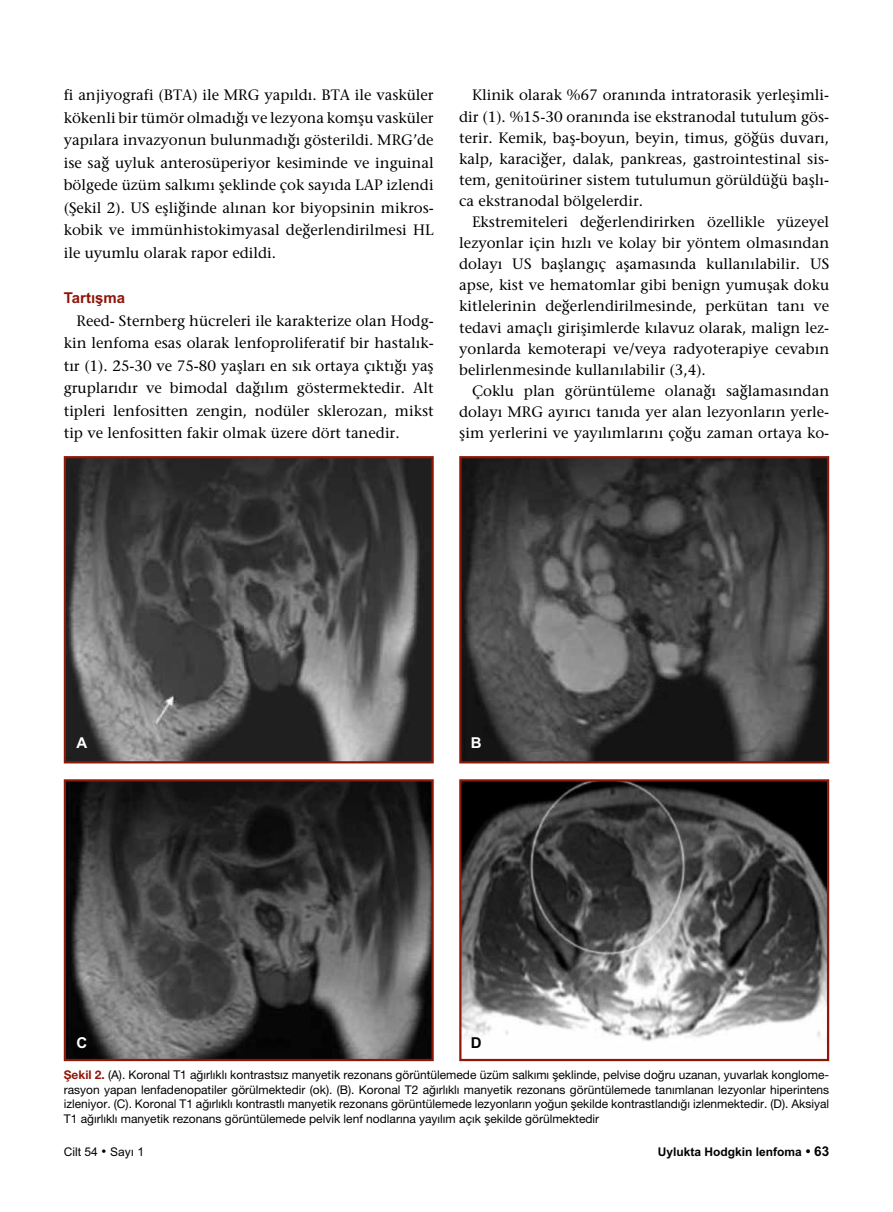
<style>
.page{position:relative;width:893px;height:1212px;background:#fff}
.page>*{position:absolute;margin:0;border:0;box-sizing:border-box;transform-origin:0 0}
.t1{font:500 15px/22.5px "ITC Stone Serif";color:#000;text-align:justify}
.t2{font:700 15px "Arial";color:#8f1709}
.t3{font:700 15px "Arial";color:#fff}
.t4{font:700 15px "Arial";color:#000}
.t5{font:12px/14.4px "Helvetica Neu Roman";color:#000;text-align:justify}
.t6{font:700 12px "Arial";color:#000}
.t7{font:12px "Arial";color:#000}
.s1{font-family:"Helvetica Neu";font-weight:700;color:#8f1709}
.s2{font-size:13.8px}
.s3{font-size:13.5px}
</style>
<div class="page">
<img style="left:67px;top:459px;width:364px;height:301px">
<div style="left:64px;top:456px;width:370px;height:307px;border:2px solid #8f1709"></div>
<img style="left:462px;top:459px;width:364px;height:301px">
<div style="left:459px;top:456px;width:370px;height:307px;border:2px solid #8f1709"></div>
<img style="left:67px;top:782px;width:364px;height:276px">
<div style="left:64px;top:779px;width:370px;height:282px;border:2px solid #8f1709"></div>
<img style="left:462px;top:782px;width:364px;height:260px">
<div style="left:459px;top:779px;width:370px;height:282px;border:2px solid #8f1709"></div>
<p class="t1" style="left:64px;top:84px;width:371px">fi anjiyografi (BTA) ile MRG yapıldı. BTA ile vasküler kökenli bir tümör olmadığı ve lezyona komşu vasküler yapılara invazyonun bulunmadığı gösterildi. MRG’de ise sağ uyluk anterosüperiyor kesiminde ve inguinal bölgede üzüm salkımı şeklinde çok sayıda LAP izlendi (Şekil 2). US eşliğinde alınan kor biyopsinin mikros&shy;kobik ve immünhistokimyasal değerlendirilmesi HL ile uyumlu olarak rapor edildi.</p>
<p class="t2" style="left:64px;top:289px;width:63px">Tartışma</p>
<p class="t1" style="left:77px;top:309px;width:359px">Reed- Sternberg hücreleri ile karakterize olan Hodg-</p>
<p class="t1" style="left:64px;top:331px;width:371px">kin lenfoma esas olarak lenfoproliferatif bir hastalık-</p>
<p class="t1" style="left:64px;top:354px;width:371px">tır (1). 25-30 ve 75-80 yaşları en sık ortaya çıktığı yaş</p>
<p class="t1" style="left:64px;top:376px;width:371px">gruplarıdır ve bimodal dağılım göstermektedir. Alt</p>
<p class="t1" style="left:64px;top:399px;width:371px">tipleri lenfositten zengin, nodüler sklerozan, mikst</p>
<p class="t1" style="left:64px;top:421px;width:337px">tip ve lenfositten fakir olmak üzere dört tanedir.</p>
<p class="t1" style="left:472px;top:84px;width:359px">Klinik olarak %67 oranında intratorasik yerleşimli-</p>
<p class="t1" style="left:459px;top:105px;width:371px">dir (1). %15-30 oranında ise ekstranodal tutulum gös-</p>
<p class="t1" style="left:459px;top:126px;width:371px">terir. Kemik, baş-boyun, beyin, timus, göğüs duvarı,</p>
<p class="t1" style="left:459px;top:147px;width:371px">kalp, karaciğer, dalak, pankreas, gastrointestinal sis-</p>
<p class="t1" style="left:459px;top:168px;width:371px">tem, genitoüriner sistem tutulumun görüldüğü başlı-</p>
<p class="t1" style="left:459px;top:189px;width:185px">ca ekstranodal bölgelerdir.</p>
<p class="t1" style="left:472px;top:210px;width:359px">Ekstremiteleri değerlendirirken özellikle yüzeyel</p>
<p class="t1" style="left:459px;top:231px;width:371px">lezyonlar için hızlı ve kolay bir yöntem olmasından</p>
<p class="t1" style="left:459px;top:253px;width:371px">dolayı US başlangıç aşamasında kullanılabilir. US</p>
<p class="t1" style="left:459px;top:274px;width:371px">apse, kist ve hematomlar gibi benign yumuşak doku</p>
<p class="t1" style="left:459px;top:295px;width:371px">kitlelerinin değerlendirilmesinde, perkütan tanı ve</p>
<p class="t1" style="left:459px;top:316px;width:371px">tedavi amaçlı girişimlerde kılavuz olarak, malign lez-</p>
<p class="t1" style="left:459px;top:337px;width:371px">yonlarda kemoterapi ve/veya radyoterapiye cevabın</p>
<p class="t1" style="left:459px;top:358px;width:248px">belirlenmesinde kullanılabilir (3,4).</p>
<p class="t1" style="left:472px;top:379px;width:359px">Çoklu plan görüntüleme olanağı sağlamasından</p>
<p class="t1" style="left:459px;top:400px;width:371px">dolayı MRG ayırıcı tanıda yer alan lezyonların yerle-</p>
<p class="t1" style="left:459px;top:421px;width:371px">şim yerlerini ve yayılımlarını çoğu zaman ortaya ko-</p>
<p class="t3" style="left:77px;top:734px;width:12px">A</p>
<p class="t3" style="left:77px;top:1034px;width:12px">C</p>
<p class="t3" style="left:471px;top:734px;width:12px">B</p>
<p class="t4" style="left:471px;top:1034px;width:12px">D</p>
<p class="t5" style="left:64px;top:1068px;width:767px"><span class="s1">Şekil 2.</span> (A). Koronal T1 ağırlıklı kontrastsız manyetik rezonans görüntülemede üzüm salkımı şeklinde, pelvise doğru uzanan, yuvarlak konglome&shy;rasyon yapan lenfadenopatiler görülmektedir (ok). (B). Koronal T2 ağırlıklı manyetik rezonans görüntülemede tanımlanan lezyonlar hiperintens izleniyor. (C). Koronal T1 ağırlıklı kontrastlı manyetik rezonans görüntülemede lezyonların yoğun şekilde kontrastlandığı izlenmektedir. (D). Aksiyal T1 ağırlıklı manyetik rezonans görüntülemede pelvik lenf nodlarına yayılım açık şekilde görülmektedir</p>
<p class="t7" style="left:64px;top:1145px;width:82px">Cilt 54 <span class="s2">•</span> Sayı 1</p>
<p class="t6" style="left:658px;top:1144px;width:173px">Uylukta Hodgkin lenfoma <span class="s3">• 63</span></p>
</div>
